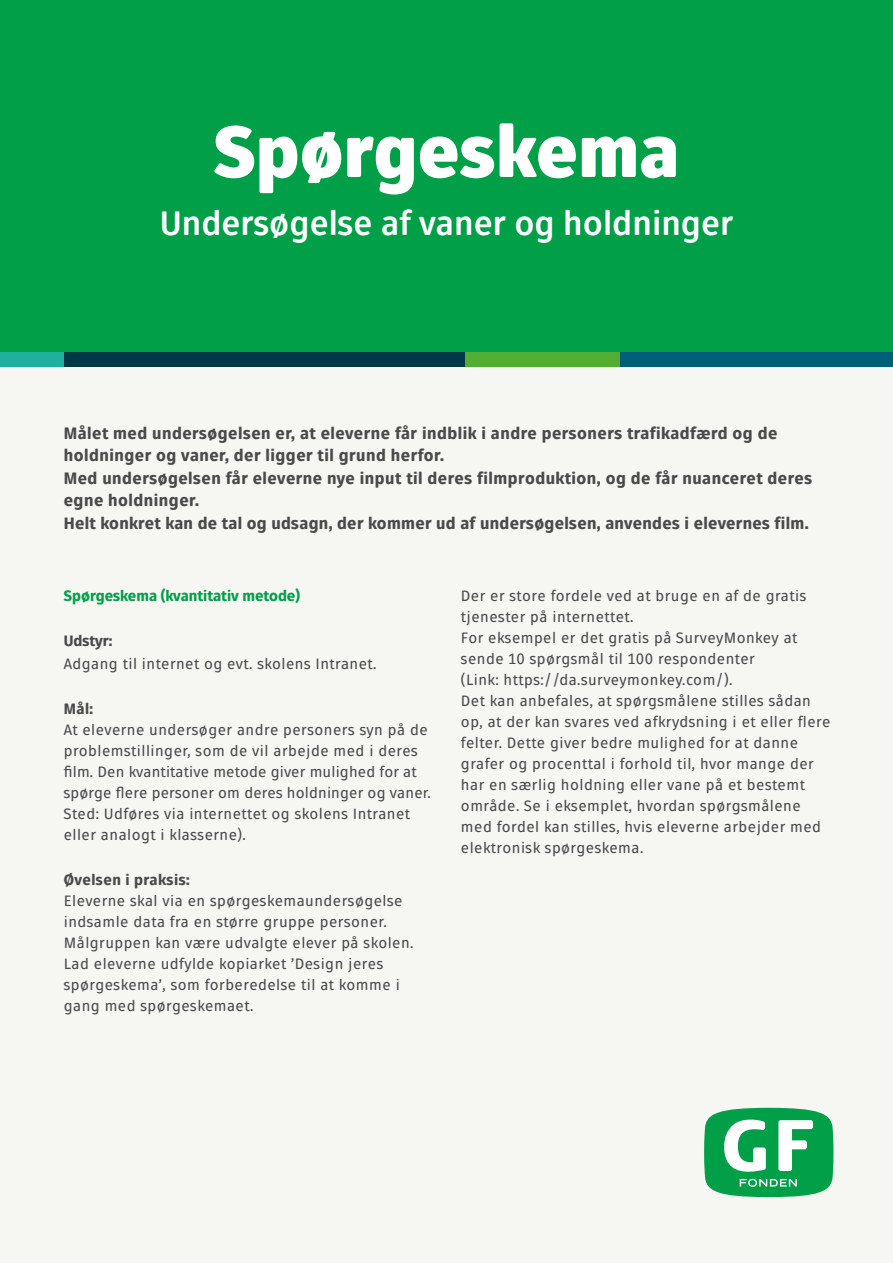
<style>
.page{position:relative;width:893px;height:1263px;background:#fff}
.page>*{position:absolute;margin:0;border:0;box-sizing:border-box;transform-origin:0 0}
.t1{font:900 71.7px "Fuse V.2 Display";letter-spacing:.015em;color:#fff}
.t2{font:700 33.9px "Fuse V.2 Display";color:#fff}
.t3{font:800 16.5px/22.5px "Fuse V.2 Display";letter-spacing:.03em;color:#4a4a49}
.t4{font:15px/21px "Fuse V.2 Display";letter-spacing:.03em;color:#4a4a49}
.t5{font:800 15px "Fuse V.2 Display";color:#009f48}
.t6{font:800 15px "Fuse V.2 Display";letter-spacing:.03em;color:#4a4a49}
</style>
<div class="page">
<div style="left:0;top:359px;width:893px;height:904px;background:#f6f6f3"></div>
<div style="left:0;top:0;width:893px;height:359px;background:#009f48"></div>
<svg style="left:704px;top:1108px;width:129px;height:89px"></svg>
<div style="left:443px;top:352px;width:200px;height:15px;background:#52ae32"></div>
<div style="left:620px;top:352px;width:273px;height:15px;background:#005e78"></div>
<div style="left:0;top:352px;width:90px;height:15px;background:#1fb19b"></div>
<div style="left:64px;top:352px;width:400px;height:15px;background:#013847"></div>
<h1 class="t1" style="left:214px;top:103px;width:466px">Spørgeskema</h1>
<h2 class="t2" style="left:160px;top:202px;width:575px">Undersøgelse af vaner og holdninger</h2>
<p class="t3" style="left:64px;top:422px;width:750px">Målet med undersøgelsen er, at eleverne får indblik i andre personers trafikadfærd og de holdninger og vaner, der ligger til grund herfor.<br>Med undersøgelsen får eleverne nye input til deres filmproduktion, og de får nuanceret deres egne holdninger.<br>Helt konkret kan de tal og udsagn, der kommer ud af undersøgelsen, anvendes i elevernes film.</p>
<p class="t5" style="left:64px;top:586px;width:238px">Spørgeskema (kvantitativ metode)</p>
<p class="t6" style="left:64px;top:631px;width:50px">Udstyr:</p>
<p class="t4" style="left:64px;top:653px;width:314px">Adgang til internet og evt. skolens Intranet.</p>
<p class="t6" style="left:64px;top:699px;width:31px">Mål:</p>
<p class="t4" style="left:64px;top:719px;width:369px">At eleverne undersøger andre personers syn på de problemstillinger, som de vil arbejde med i deres film. Den kvantitative metode giver mulighed for at spørge flere personer om deres holdninger og vaner.<br>Sted: Udføres via internettet og skolens Intranet eller analogt i klasserne).</p>
<p class="t6" style="left:64px;top:870px;width:127px">Øvelsen i praksis:</p>
<p class="t4" style="left:64px;top:890px;width:351px">Eleverne skal via en spørgeskemaundersøgelse indsamle data fra en større gruppe personer.<br>Målgruppen kan være udvalgte elever på skolen.<br>Lad eleverne udfylde kopiarket ’Design jeres spørgeskema’, som forberedelse til at komme i gang med spørgeskemaet.</p>
<p class="t4" style="left:461px;top:586px;width:371px">Der er store fordele ved at bruge en af de gratis tjenester på internettet.<br>For eksempel er det gratis på SurveyMonkey at sende 10 spørgsmål til 100 respondenter<br>(Link: https://da.surveymonkey.com/).<br>Det kan anbefales, at spørgsmålene stilles sådan op, at der kan svares ved afkrydsning i et eller flere felter. Dette giver bedre mulighed for at danne grafer og procenttal i forhold til, hvor mange der har en særlig holdning eller vane på et bestemt område. Se i eksemplet, hvordan spørgsmålene med fordel kan stilles, hvis eleverne arbejder med elektronisk spørgeskema.</p>
</div>
